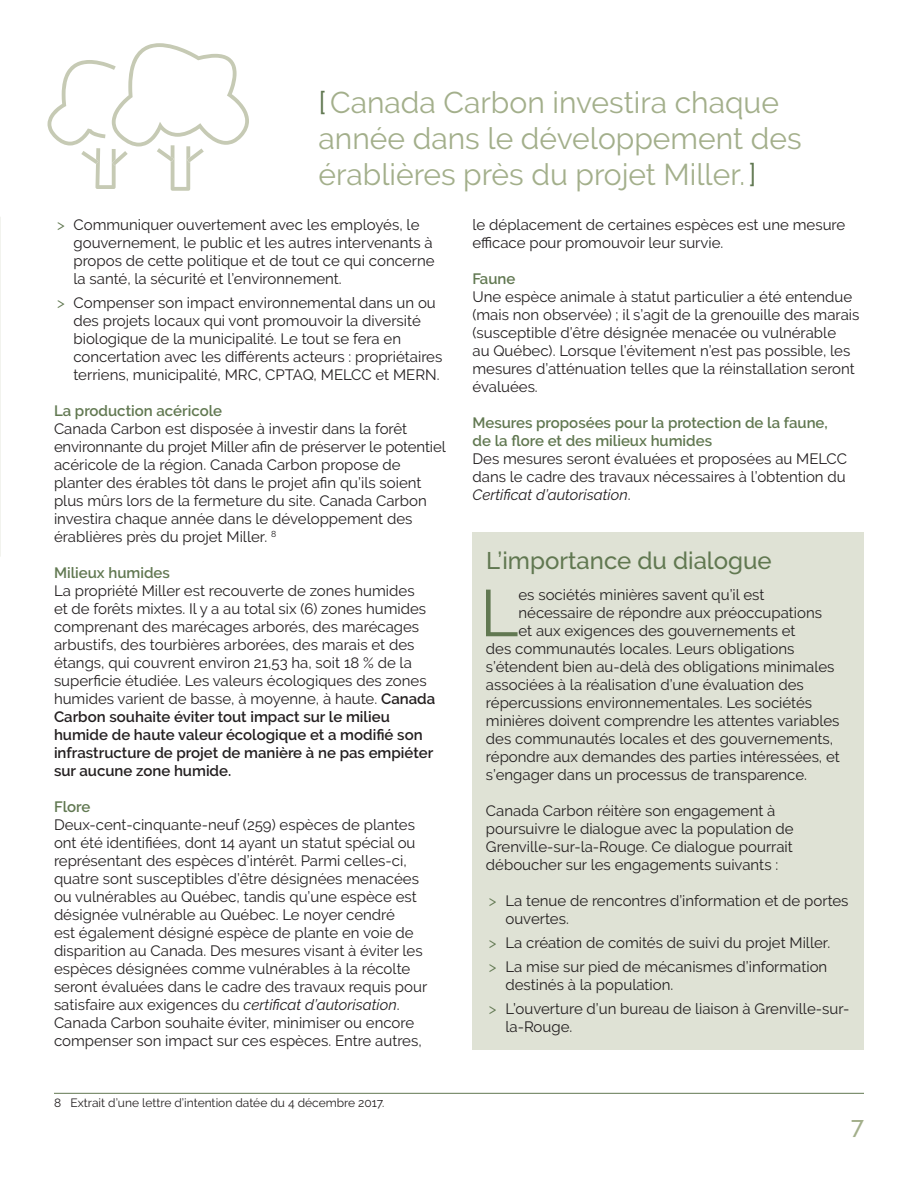
<style>
.page{position:relative;width:918px;height:1188px;background:#fff}
.page>*{position:absolute;margin:0;border:0;box-sizing:border-box;transform-origin:0 0}
.t1{font:65.7px "Raleway";color:#617851}
.t2{font:30px/36px "Raleway";color:#a3af8b}
.t3{font:500 24px "Raleway";color:#617851}
.t4{font:500 24px "Raleway";color:#a3af8b}
.t5{font:15px/18px "Raleway";color:#231f20}
.t6{font:600 15px/18px "Raleway";color:#617851}
.t7{font:12px "Raleway";color:#231f20}
.s1{color:#617851}
.s2{font-weight:600}
.s3{font-style:italic}
</style>
<div class="page">
<hr style="left:54px;top:1093px;width:810px;height:1px;background:#617851">
<div style="left:472px;top:533px;width:392px;height:517px;background:#dfe2d5"></div>
<svg style="left:48px;top:43px;width:201px;height:148px"></svg>
<svg style="left:0;top:217px;width:1px;height:340px"></svg>
<h2 class="t2" style="left:319px;top:84px;width:485px"><span class="s1">[</span> Canada Carbon investira chaque année dans le développement des érablières près du projet Miller. <span class="s1">]</span></h2>
<p class="t5" style="left:74px;top:216px;width:363px;text-indent:-16px"><span class="s1">&gt;</span> Communiquer ouvertement avec les employés, le gouvernement, le public et les autres intervenants à propos de cette politique et de tout ce qui concerne la santé, la sécurité et l’environnement.</p>
<p class="t5" style="left:74px;top:294px;width:370px;text-indent:-16px"><span class="s1">&gt;</span> Compenser son impact environnemental dans un ou des projets locaux qui vont promouvoir la diversité biologique de la municipalité. Le tout se fera en concertation avec les différents acteurs : propriétaires terriens, municipalité, MRC, CPTAQ, MELCC et MERN.</p>
<p class="t6" style="left:54px;top:402px;width:170px">La production acéricole</p>
<p class="t5" style="left:54px;top:420px;width:393px">Canada Carbon est disposée à investir dans la forêt environnante du projet Miller afin de préserver le potentiel acéricole de la région. Canada Carbon propose de planter des érables tôt dans le projet afin qu’ils soient plus mûrs lors de la fermeture du site. Canada Carbon investira chaque année dans le développement des érablières près du projet Miller. <sup>8</sup></p>
<p class="t6" style="left:54px;top:564px;width:117px">Milieux humides</p>
<p class="t5" style="left:54px;top:582px;width:383px">La propriété Miller est recouverte de zones humides<br>et de forêts mixtes. Il y a au total six (6) zones humides comprenant des marécages arborés, des marécages arbustifs, des tourbières arborées, des marais et des étangs, qui couvrent environ 21,53 ha, soit 18 % de la superficie étudiée. Les valeurs écologiques des zones humides varient de basse, à moyenne, à haute. <span class="s2">Canada Carbon souhaite éviter tout impact sur le milieu humide de haute valeur écologique et a modifié son infrastructure de projet de manière à ne pas empiéter sur aucune zone humide.</span></p>
<p class="t6" style="left:54px;top:798px;width:38px">Flore</p>
<p class="t5" style="left:54px;top:816px;width:375px">Deux-cent-cinquante-neuf (259) espèces de plantes ont été identifiées, dont 14 ayant un statut spécial ou représentant des espèces d’intérêt. Parmi celles-ci, quatre sont susceptibles d’être désignées menacées ou vulnérables au Québec, tandis qu’une espèce est désignée vulnérable au Québec. Le noyer cendré<br>est également désigné espèce de plante en voie de disparition au Canada. Des mesures visant à éviter les espèces désignées comme vulnérables à la récolte seront évaluées dans le cadre des travaux requis pour satisfaire aux exigences du <span class="s3">certificat d’autorisation</span>.<br>Canada Carbon souhaite éviter, minimiser ou encore compenser son impact sur ces espèces. Entre autres,</p>
<p class="t7" style="left:54px;top:1096px;width:332px">8 Extrait d’une lettre d’intention datée du 4 décembre 2017.</p>
<p class="t5" style="left:472px;top:216px;width:374px">le déplacement de certaines espèces est une mesure efficace pour promouvoir leur survie.</p>
<p class="t6" style="left:472px;top:270px;width:44px">Faune</p>
<p class="t5" style="left:472px;top:288px;width:388px">Une espèce animale à statut particulier a été entendue (mais non observée) ; il s’agit de la grenouille des marais (susceptible d’être désignée menacée ou vulnérable<br>au Québec). Lorsque l’évitement n’est pas possible, les mesures d’atténuation telles que la réinstallation seront évaluées.</p>
<p class="t6" style="left:472px;top:414px;width:357px">Mesures proposées pour la protection de la faune, de la flore et des milieux humides</p>
<p class="t5" style="left:472px;top:450px;width:376px;text-align:justify">Des mesures seront évaluées et proposées au MELCC dans le cadre des travaux nécessaires à l’obtention du <span class="s3">Certificat d’autorisation</span>.</p>
<h3 class="t3" style="left:486px;top:546px;width:287px">L’importance du dialogue</h3>
<h1 class="t1" style="left:480px;top:575px;width:40px">L</h1>
<p class="t5" style="left:518px;top:586px;width:248px">es sociétés minières savent qu’il est</p>
<p class="t5" style="left:518px;top:604px;width:305px">nécessaire de répondre aux préoccupations</p>
<p class="t5" style="left:518px;top:622px;width:279px">et aux exigences des gouvernements et</p>
<p class="t5" style="left:486px;top:640px;width:310px">des communautés locales. Leurs obligations</p>
<p class="t5" style="left:486px;top:658px;width:350px">s’étendent bien au-delà des obligations minimales</p>
<p class="t5" style="left:486px;top:676px;width:319px">associées à la réalisation d’une évaluation des</p>
<p class="t5" style="left:486px;top:694px;width:328px">répercussions environnementales. Les sociétés</p>
<p class="t5" style="left:486px;top:712px;width:355px">minières doivent comprendre les attentes variables</p>
<p class="t5" style="left:486px;top:730px;width:349px">des communautés locales et des gouvernements,</p>
<p class="t5" style="left:486px;top:748px;width:355px">répondre aux demandes des parties intéressées, et</p>
<p class="t5" style="left:486px;top:766px;width:323px">s’engager dans un processus de transparence.</p>
<p class="t5" style="left:486px;top:802px;width:309px">Canada Carbon réitère son engagement à poursuivre le dialogue avec la population de Grenville-sur-la-Rouge. Ce dialogue pourrait déboucher sur les engagements suivants :</p>
<p class="t5" style="left:505px;top:892px;width:345px;text-indent:-16px"><span class="s1">&gt;</span> La tenue de rencontres d’information et de portes ouvertes.</p>
<p class="t5" style="left:489px;top:931px;width:343px;line-height:24px"><span class="s1">&gt;</span> La création de comités de suivi du projet Miller. <span class="s1">&gt;</span> La mise sur pied de mécanismes d’information</p>
<p class="t5" style="left:489px;top:973px;width:362px;line-height:24px;text-indent:16px">destinés à la population.<br><span class="s1">&gt;</span> L’ouverture d’un bureau de liaison à Grenville-sur-</p>
<p class="t5" style="left:505px;top:1018px;width:68px">la-Rouge.</p>
<h3 class="t4" style="left:851px;top:1112px;width:14px">7</h3>
</div>
